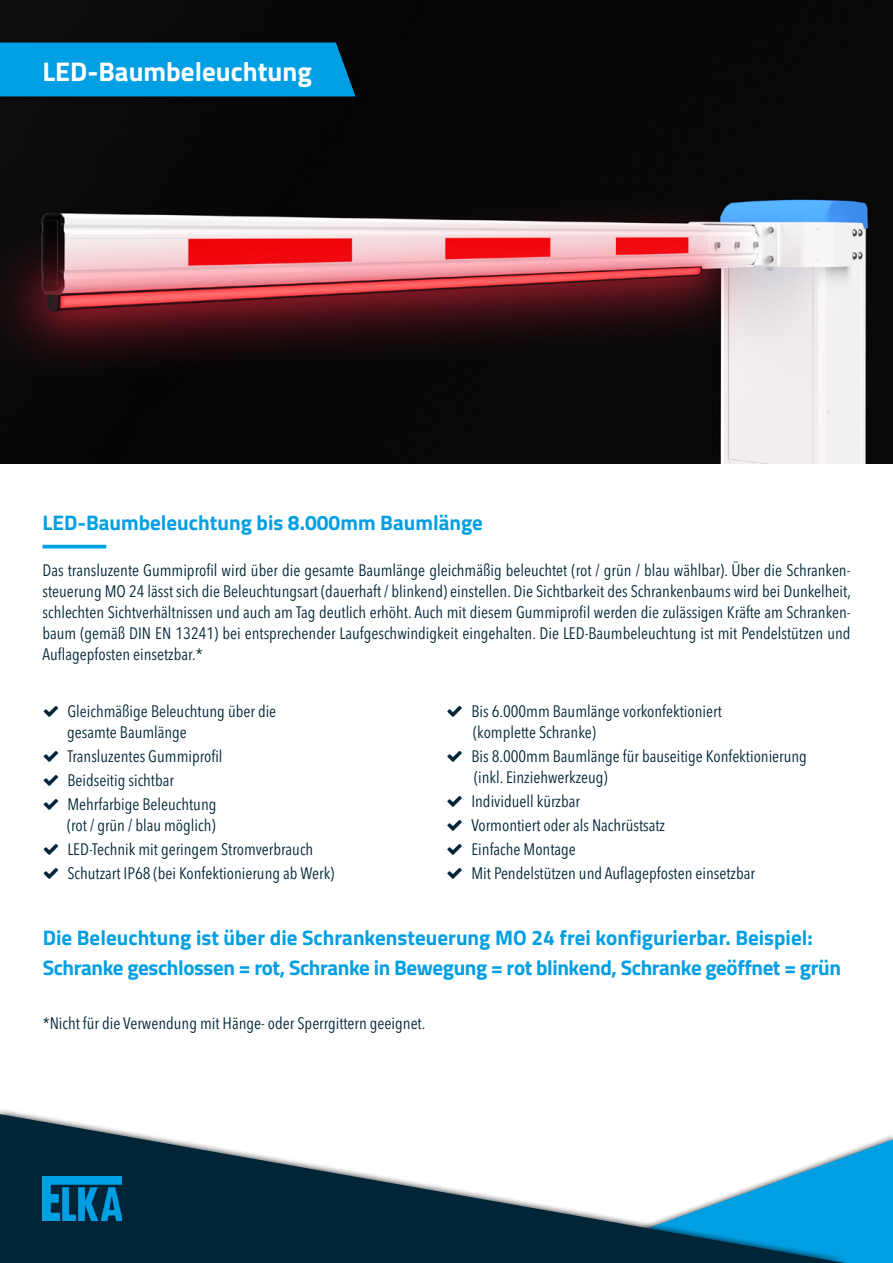
<style>
.page{position:relative;width:893px;height:1263px;background:#fff}
.page>*{position:absolute;margin:0;border:0;box-sizing:border-box;transform-origin:0 0}
.t1{font:700 27px "Titillium Web";color:#fff}
.t2{font:700 21px/30px "Titillium Web";color:#009fe3}
.t3{font:condensed 16.5px/21px "Avenir Next LT Pro";color:#002537}
</style>
<div class="page">
<img style="left:0;top:0;width:893px;height:463px">
<svg style="left:849px;top:1139px;width:44px;height:124px;background:#0fa3e2"></svg>
<svg style="left:0;top:1114px;width:845px;height:149px"></svg>
<img style="left:43px;top:1176px;width:79px;height:44px">
<div style="left:0;top:37px;width:361px;height:65px;background:#000;opacity:.75"></div>
<div style="left:0;top:43px;width:355px;height:53px;background:#009fe3"></div>
<hr style="left:43px;top:545px;width:63px;height:3px;background:#009fe3">
<h1 class="t1" style="left:43px;top:51px;width:271px">LED-Baumbeleuchtung</h1>
<p class="t2" style="left:43px;top:506px;width:442px">LED-Baumbeleuchtung bis 8.000mm Baumlänge</p>
<p class="t3" style="left:43px;top:560px;width:810px;text-align:justify">Das transluzente Gummiprofil wird über die gesamte Baumlänge gleichmäßig beleuchtet (rot / grün / blau wählbar). Über die Schranken&shy;steuerung MO 24 lässt sich die Beleuchtungsart (dauerhaft / blinkend) einstellen. Die Sichtbarkeit des Schrankenbaums wird bei Dunkelheit, schlechten Sichtverhältnissen und auch am Tag deutlich erhöht. Auch mit diesem Gummiprofil werden die zulässigen Kräfte am Schranken&shy;baum (gemäß DIN EN 13241) bei entsprechender Laufgeschwindigkeit eingehalten. Die LED-Baumbeleuchtung ist mit Pendelstützen und Auflagepfosten einsetzbar.*</p>
<p class="t3" style="left:67px;top:700px;width:211px">Gleichmäßige Beleuchtung über die gesamte Baumlänge</p>
<p class="t3" style="left:67px;top:744px;width:157px;line-height:24px">Transluzentes Gummiprofil<br>Beidseitig sichtbar<br>Mehrfarbige Beleuchtung</p>
<p class="t3" style="left:67px;top:813px;width:269px;line-height:24px">(rot / grün / blau möglich)<br>LED-Technik mit geringem Stromverbrauch<br>Schutzart IP68 (bei Konfektionierung ab Werk)</p>
<p class="t3" style="left:471px;top:700px;width:252px">Bis 6.000mm Baumlänge vorkonfektioniert (komplette Schranke)</p>
<p class="t3" style="left:471px;top:745px;width:337px">Bis 8.000mm Baumlänge für bauseitige Konfektionierung (inkl. Einziehwerkzeug)</p>
<p class="t3" style="left:471px;top:789px;width:285px;line-height:24px">Individuell kürzbar<br>Vormontiert oder als Nachrüstsatz<br>Einfache Montage<br>Mit Pendelstützen und Auflagepfosten einsetzbar</p>
<p class="t2" style="left:43px;top:921px;width:800px">Die Beleuchtung ist über die Schrankensteuerung MO 24 frei konfigurierbar. Beispiel:<br>Schranke geschlossen = rot, Schranke in Bewegung = rot blinkend, Schranke geöffnet = grün</p>
<p class="t3" style="left:43px;top:1012px;width:384px">*Nicht für die Verwendung mit Hänge- oder Sperrgittern geeignet.</p>
</div>
